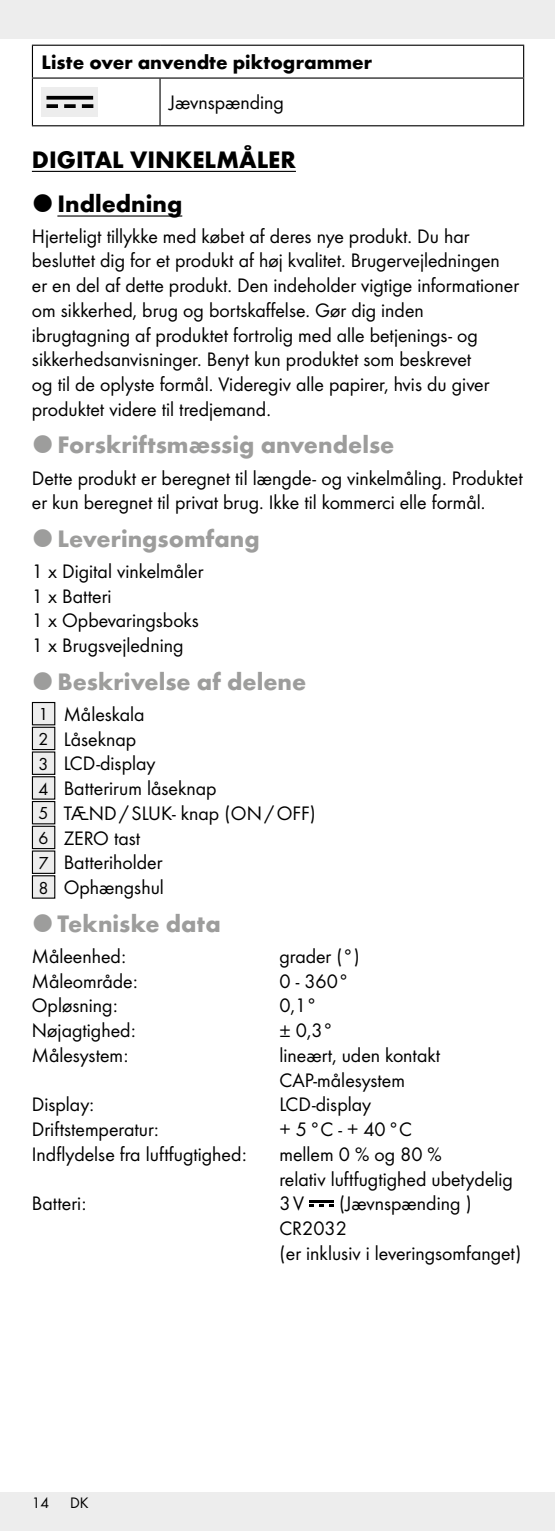
<style>
.page{position:relative;width:555px;height:1531px;background:#fff}
.page>*{position:absolute;margin:0;border:0;box-sizing:border-box;transform-origin:0 0}
.t1{font:700 24.75px "Futura";color:#9d9d9c}
.t2{font:700 24.75px/43.9px "Futura";color:#000}
.t3{font:20.25px/24.8px "Futura Boo";color:#000}
.t4{font:700 20.25px "Futura";color:#000}
.t5{font:15.75px "Futura Boo";color:#000}
.s1{font-size:18px}
</style>
<div class="page">
<div style="left:0;top:0;width:555px;height:38px;background:#ededed"></div>
<div style="left:0;top:1492px;width:555px;height:39px;background:#ededed"></div>
<hr style="left:32px;top:171px;width:264px;height:1px;background:#000">
<hr style="left:57px;top:215px;width:125px;height:2px;background:#000">
<hr style="left:32px;top:45px;width:128px;height:1px;background:#000">
<hr style="left:32px;top:46px;width:1px;height:31px;background:#000">
<hr style="left:160px;top:45px;width:364px;height:1px;background:#000">
<hr style="left:523px;top:46px;width:1px;height:31px;background:#000">
<hr style="left:32px;top:77px;width:128px;height:2px;background:#000">
<hr style="left:32px;top:79px;width:1px;height:46px;background:#000">
<hr style="left:160px;top:77px;width:364px;height:2px;background:#000">
<hr style="left:159px;top:79px;width:2px;height:46px;background:#000">
<hr style="left:523px;top:79px;width:1px;height:46px;background:#000">
<hr style="left:32px;top:125px;width:128px;height:1px;background:#000">
<hr style="left:160px;top:125px;width:364px;height:1px;background:#000">
<div style="left:41px;top:87px;width:57px;height:30px;background:#ededed"></div>
<svg style="left:82px;top:104px;width:11px;height:4px"></svg>
<svg style="left:64px;top:104px;width:12px;height:4px"></svg>
<svg style="left:46px;top:104px;width:12px;height:4px"></svg>
<svg style="left:46px;top:96px;width:47px;height:4px"></svg>
<div style="left:32px;top:702px;width:23px;height:23px;background:#ededed"></div>
<div style="left:32px;top:702px;width:23px;height:23px;border:1px solid #000"></div>
<div style="left:32px;top:727px;width:23px;height:22px;background:#ededed"></div>
<div style="left:32px;top:727px;width:23px;height:23px;border:1px solid #000"></div>
<div style="left:32px;top:752px;width:23px;height:22px;background:#ededed"></div>
<div style="left:32px;top:751px;width:23px;height:24px;border:1px solid #000"></div>
<div style="left:32px;top:777px;width:23px;height:22px;background:#ededed"></div>
<div style="left:32px;top:776px;width:23px;height:24px;border:1px solid #000"></div>
<div style="left:32px;top:801px;width:23px;height:23px;background:#ededed"></div>
<div style="left:32px;top:801px;width:23px;height:23px;border:1px solid #000"></div>
<div style="left:32px;top:826px;width:23px;height:22px;background:#ededed"></div>
<div style="left:32px;top:826px;width:23px;height:23px;border:1px solid #000"></div>
<div style="left:32px;top:851px;width:23px;height:22px;background:#ededed"></div>
<div style="left:32px;top:850px;width:23px;height:24px;border:1px solid #000"></div>
<div style="left:32px;top:876px;width:23px;height:22px;background:#ededed"></div>
<div style="left:32px;top:875px;width:23px;height:24px;border:1px solid #000"></div>
<hr style="left:309px;top:1201px;width:25px;height:2px;background:#000">
<svg style="left:309px;top:1205px;width:25px;height:2px"></svg>
<p class="t4" style="left:41px;top:47px;width:332px">Liste over anvendte piktogrammer</p>
<p class="t3" style="left:169px;top:89px;width:116px">Jævnspænding</p>
<p class="t2" style="left:57px;top:136px;width:240px;text-indent:-26px">DIGITAL VINKELMÅLER<br>Indledning</p>
<p class="t3" style="left:32px;top:222px;width:489px">Hjerteligt tillykke med købet af deres nye produkt. Du har besluttet dig for et produkt af høj kvalitet. Brugervejledningen er en del af dette produkt. Den indeholder vigtige informationer om sikkerhed, brug og bortskaffelse. Gør dig inden ibrugtagning af produktet fortrolig med alle betjenings- og sikkerhedsanvisninger. Benyt kun produktet som beskrevet<br>og til de oplyste formål. Videregiv alle papirer, hvis du giver produktet videre til tredjemand.</p>
<p class="t1" style="left:57px;top:427px;width:338px">Forskriftsmæssig anvendelse</p>
<p class="t3" style="left:32px;top:464px;width:492px">Dette produkt er beregnet til længde- og vinkelmåling. Produktet er kun beregnet til privat brug. Ikke til kommerci elle formål.</p>
<p class="t1" style="left:57px;top:520px;width:204px">Leveringsomfang</p>
<p class="t3" style="left:32px;top:558px;width:173px">1 x Digital vinkelmåler<br>1 x Batteri<br>1 x Opbevaringsboks<br>1 x Brugsvejledning</p>
<p class="t1" style="left:57px;top:663px;width:250px">Beskrivelse af delene</p>
<p class="t3" style="left:39px;top:701px;width:279px"><span class="s1">1</span> Måleskala<br><span class="s1">2</span> Låseknap<br><span class="s1">3</span> LCD-display<br><span class="s1">4</span> Batterirum låseknap<br><span class="s1">5</span> TÆND/SLUK- knap (ON/OFF)<br><span class="s1">6</span> ZERO tast<br><span class="s1">7</span> Batteriholder<br><span class="s1">8</span> Ophængshul</p>
<p class="t1" style="left:57px;top:905px;width:165px">Tekniske data</p>
<p class="t3" style="left:32px;top:942px;width:96px">Måleenhed:</p>
<p class="t3" style="left:279px;top:942px;width:82px">grader (°)</p>
<p class="t3" style="left:32px;top:967px;width:107px">Måleområde:</p>
<p class="t3" style="left:279px;top:967px;width:71px">0 - 360°</p>
<p class="t3" style="left:32px;top:992px;width:87px">Opløsning:</p>
<p class="t3" style="left:279px;top:992px;width:39px">0,1°</p>
<p class="t3" style="left:32px;top:1017px;width:105px">Nøjagtighed:</p>
<p class="t3" style="left:279px;top:1017px;width:56px">± 0,3°</p>
<p class="t3" style="left:32px;top:1041px;width:98px">Målesystem:</p>
<p class="t3" style="left:279px;top:1041px;width:162px">lineært, uden kontakt<br>CAP-målesystem</p>
<p class="t3" style="left:32px;top:1091px;width:64px">Display:</p>
<p class="t3" style="left:279px;top:1091px;width:93px">LCD-display</p>
<p class="t3" style="left:32px;top:1116px;width:128px">Driftstemperatur:</p>
<p class="t3" style="left:279px;top:1116px;width:134px">+ 5°C - + 40°C</p>
<p class="t3" style="left:32px;top:1140px;width:216px">Indflydelse fra luftfugtighed:</p>
<p class="t3" style="left:279px;top:1140px;width:235px">mellem 0 % og 80 %<br>relativ luftfugtighed ubetydelig</p>
<p class="t3" style="left:32px;top:1190px;width:56px">Batteri:</p>
<p class="t3" style="left:279px;top:1190px;width:26px">3V</p>
<p class="t3" style="left:279px;top:1190px;width:244px;text-indent:60px">(Jævnspænding )<br>CR2032<br>(er inklusiv i leveringsomfanget)</p>
<p class="t5" style="left:32px;top:1492px;width:19px">14</p>
<p class="t5" style="left:70px;top:1492px;width:20px">DK</p>
</div>
